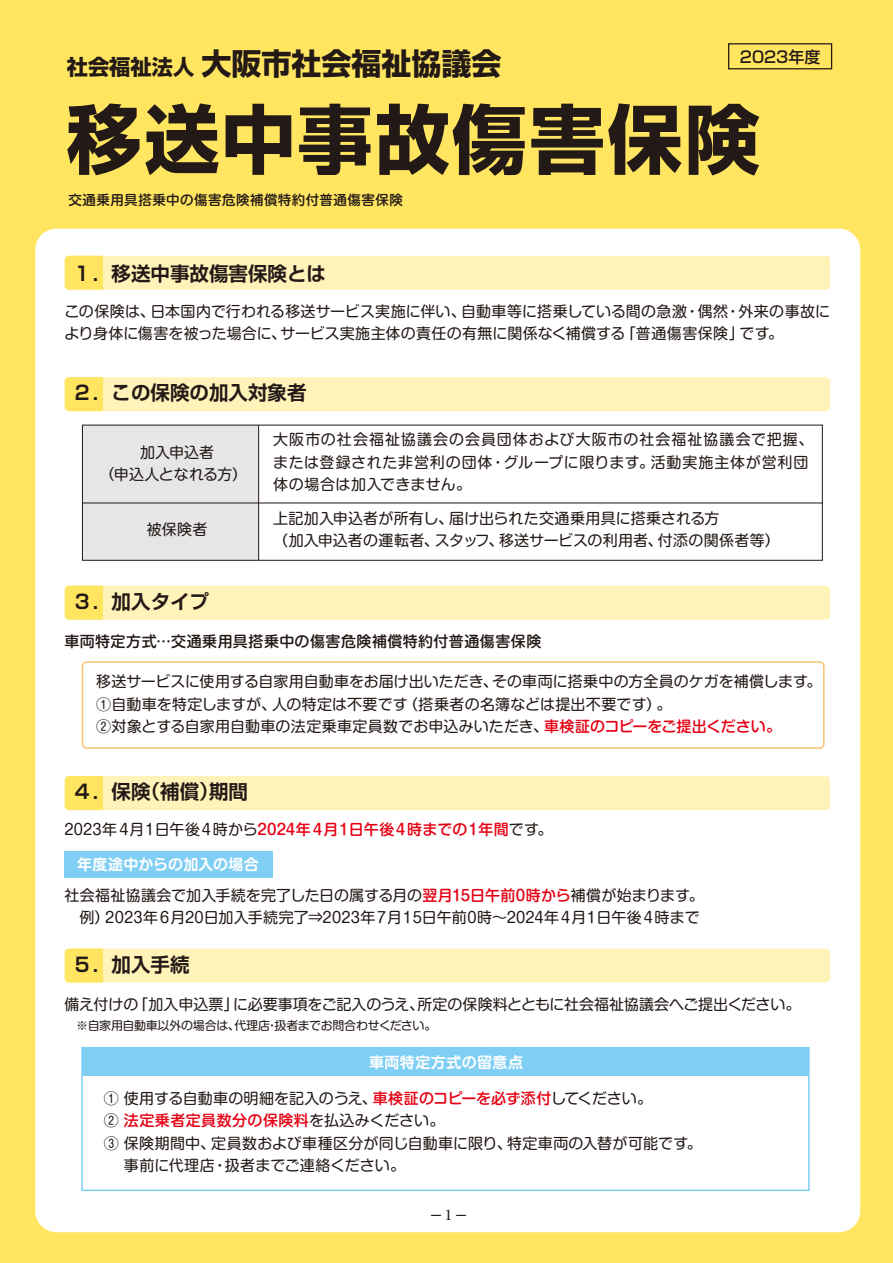
<style>
.page{position:relative;width:893px;height:1263px;background:#ffe560}
.page>*{position:absolute;margin:0;border:0;box-sizing:border-box;transform-origin:0 0}
.t1{font:700 75px "Shin Go Pro";letter-spacing:.03em;color:#231916}
.t2{font:700 30px "Shin Go Pro";color:#231916}
.t3{font:700 19.5px "Shin Go Pro De";color:#231916}
.t4{font:500 18px "Ryumin Pro";color:#231916}
.t5{font:500 15.9px "Shin Go Pro";color:#231916}
.t6{font:15px/22.5px "Shin M Go Pro";letter-spacing:.01em;color:#231916}
.t7{font:15px/22.5px "Shin M Go Pro";letter-spacing:.055em;color:#231916}
.t8{font:500 15px "Shin M Go Pro";letter-spacing:-.015em;color:#e60013}
.t9{font:500 15px "Shin M Go Pro";letter-spacing:.03em;color:#231916}
.t10{font:700 15px "Shin M Go Pro De";letter-spacing:.02em;color:#fff}
.t11{font:500 13.5px "Shin M Go Pro";letter-spacing:.035em;color:#231916}
.t12{font:12px "Shin M Go Pro";letter-spacing:-.02em;color:#231916}
.s1{font-size:21.3px}
.s2{font-weight:500;color:#e60013}
.s3{font-weight:400;color:#231916}
.s4{font-size:13.8px}
</style>
<div class="page">
<div style="left:35px;top:229px;width:825px;height:1003px;background:#fff;border-radius:21px"></div>
<div style="left:82px;top:425px;width:177px;height:135px;background:#e6e6e7"></div>
<div style="left:65px;top:256px;width:765px;height:34px;background:#fff3b9;border-radius:4px"></div>
<svg style="left:65px;top:256px;width:38px;height:34px"></svg>
<div style="left:65px;top:377px;width:765px;height:34px;background:#fff3b9;border-radius:4px"></div>
<svg style="left:65px;top:377px;width:38px;height:34px"></svg>
<div style="left:65px;top:586px;width:765px;height:34px;background:#fff3b9;border-radius:4px"></div>
<svg style="left:65px;top:586px;width:38px;height:34px"></svg>
<div style="left:65px;top:776px;width:765px;height:34px;background:#fff3b9;border-radius:4px"></div>
<svg style="left:65px;top:776px;width:38px;height:34px"></svg>
<div style="left:65px;top:948px;width:765px;height:34px;background:#fff3b9;border-radius:4px"></div>
<svg style="left:65px;top:948px;width:38px;height:34px"></svg>
<div style="left:82px;top:661px;width:743px;height:88px;border:2px solid #f9c270;border-radius:4px"></div>
<div style="left:82px;top:425px;width:741px;height:136px;border:1px solid #231916"></div>
<hr style="left:258px;top:425px;width:1px;height:135px;background:#231916">
<hr style="left:82px;top:503px;width:740px;height:1px;background:#231916">
<div style="left:64px;top:851px;width:208px;height:27px;background:#7fcef4"></div>
<div style="left:82px;top:1048px;width:727px;height:28px;background:#7fcef4"></div>
<div style="left:81px;top:1047px;width:729px;height:144px;border:2px solid #7fcef4"></div>
<div style="left:728px;top:43px;width:104px;height:26px;border:1px solid #231916"></div>
<h2 class="t2" style="left:67px;top:39px;width:436px"><span class="s1">社会福祉法人</span> 大阪市社会福祉協議会</h2>
<h1 class="t1" style="left:67px;top:80px;width:694px">移送中事故傷害保険</h1>
<p class="t5" style="left:740px;top:44px;width:82px">2023年度</p>
<p class="t11" style="left:68px;top:189px;width:336px">交通乗用具搭乗中の傷害危険補償特約付普通傷害保険</p>
<h3 class="t3" style="left:72px;top:257px;width:255px">１．移送中事故傷害保険とは</h3>
<p class="t6" style="left:64px;top:298px;width:767px">この保険は、日本国内で行われる移送サービス実施に伴い、自動車等に搭乗している間の急激・偶然・外来の事故により身体に傷害を被った場合に、サービス実施主体の責任の有無に関係なく補償する「普通傷害保険」です。</p>
<h3 class="t3" style="left:72px;top:377px;width:235px">２．この保険の加入対象者</h3>
<p class="t6" style="left:107px;top:439px;width:141px;text-align:center">加入申込者<br>(申込人となれる方）</p>
<p class="t6" style="left:147px;top:516px;width:62px">被保険者</p>
<h3 class="t3" style="left:72px;top:585px;width:138px">３．加入タイプ</h3>
<p class="t7" style="left:273px;top:426px;width:542px">大阪市の社会福祉協議会の会員団体および大阪市の社会福祉協議会で把握、または登録された非営利の団体・グループに限ります。活動実施主体が営利団体の場合は加入できません。</p>
<p class="t6" style="left:273px;top:505px;width:508px">上記加入申込者が所有し、届け出られた交通乗用具に搭乗される方<br>（加入申込者の運転者、スタッフ、移送サービスの利用者、付添の関係者等）</p>
<p class="t9" style="left:64px;top:629px;width:478px">車両特定方式…交通乗用具搭乗中の傷害危険補償特約付普通傷害保険</p>
<p class="t6" style="left:96px;top:668px;width:727px">移送サービスに使用する自家用自動車をお届け出いただき、その車両に搭乗中の方全員のケガを補償します。<br>①自動車を特定しますが、人の特定は不要です（搭乗者の名簿などは提出不要です）。<br>②対象とする自家用自動車の法定乗車定員数でお申込みいただき、<span class="s2">車検証のコピーをご提出ください。</span></p>
<h3 class="t3" style="left:72px;top:776px;width:177px">４．保険(補償)期間</h3>
<p class="t8" style="left:64px;top:817px;width:490px"><span class="s3">2023年４月１日午後４時から</span>2024年４月１日午後４時までの１年間<span class="s3">です。</span></p>
<p class="t10" style="left:77px;top:852px;width:183px">年度途中からの加入の場合</p>
<p class="t6" style="left:64px;top:882px;width:641px">社会福祉協議会で加入手続を完了した日の属する月の<span class="s2">翌月15日午前0時から</span>補償が始まります。　例）2023年６月20日加入手続完了⇒2023年７月１5日午前0時～2024年４月１日午後４時まで</p>
<h3 class="t3" style="left:72px;top:948px;width:118px">５．加入手続</h3>
<p class="t6" style="left:64px;top:991px;width:737px">備え付けの「加入申込票」に必要事項をご記入のうえ、所定の保険料とともに社会福祉協議会へご提出ください。</p>
<p class="t12" style="left:64px;top:1016px;width:373px">　※自家用自動車以外の場合は、代理店・扱者までお問合わせください。</p>
<p class="t10" style="left:369px;top:1050px;width:156px">車両特定方式の留意点</p>
<p class="t6" style="left:104px;top:1085px;width:599px">① 使用する自動車の明細を記入のうえ、<span class="s2">車検証のコピーを必ず添付</span>してください。<br>② <span class="s2">法定乗者定員数分の保険料</span>を払込みください。<br>③ 保険期間中、定員数および車種区分が同じ自動車に限り、特定車両の入替が可能です。　 事前に代理店・扱者までご連絡ください。</p>
<p class="t4" style="left:427px;top:1201px;width:44px">－<span class="s4">1</span>－</p>
</div>
